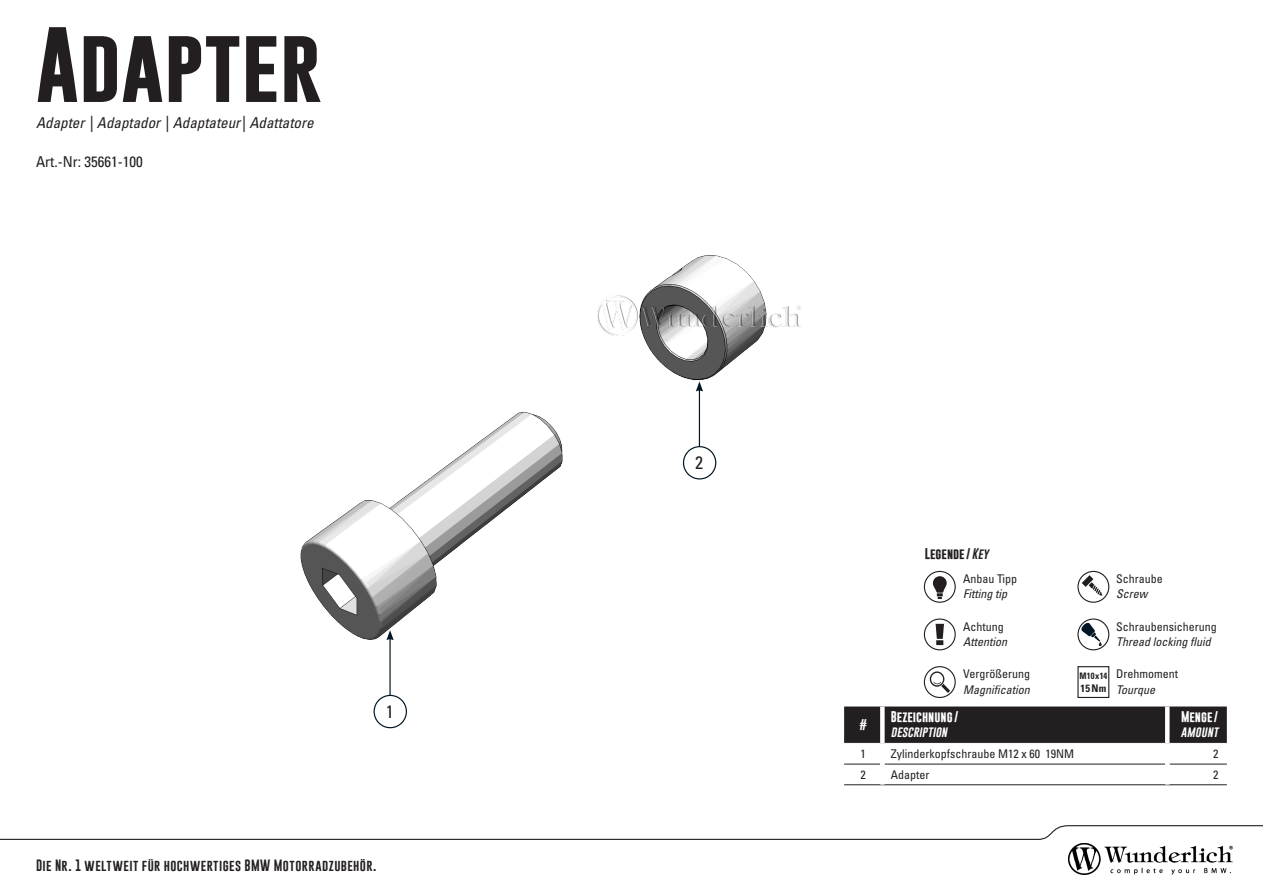
<style>
.page{position:relative;width:1263px;height:893px;background:#fff}
.page>*{position:absolute;margin:0;border:0;box-sizing:border-box;transform-origin:0 0}
.t1{font:700 76.5px "Gobold";color:#231f20}
.BU{font:condensed 18px "Univers LT Std";color:#231f20}
.t2{font:italic condensed 15px "Univers LT Std";color:#231f20}
.t3{font:condensed 15px "Univers LT Std";color:#231f20}
.t4{font:condensed 12px "Univers LT Std";color:#231f20}
.t5{font:italic condensed 12px "Univers LT Std";color:#231f20}
.t6{font:12px "Gobold";letter-spacing:.035em;color:#231f20}
.t7{font:700 11.25px/15.3px "Gobold";color:#fff}
.t8{font:700 11.25px "Gobold";color:#231f20}
.t9{font:italic 11.25px "Gobold";color:#fff}
.t10{font:700 condensed 10.5px "Univers LT Std";color:#231f20}
.t11{font:700 condensed 9px "Univers LT Std";letter-spacing:.03em;color:#231f20;scale:.95 1}
.s1{font-weight:400;font-style:italic}
</style>
<div class="page">
<svg style="left:0;top:825px;width:1263px;height:15px"></svg>
<img style="left:1068px;top:843px;width:164px;height:32px">
<div style="left:844px;top:706px;width:383px;height:37px;background:#231f20"></div>
<div style="left:880px;top:706px;width:5px;height:37px;background:#fff"></div>
<svg style="left:1165px;top:706px;width:4px;height:37px"></svg>
<hr style="left:844px;top:764px;width:36px;height:1px;background:#231f20">
<hr style="left:885px;top:764px;width:280px;height:1px;background:#231f20">
<hr style="left:1169px;top:764px;width:58px;height:1px;background:#231f20">
<hr style="left:844px;top:784px;width:38px;height:1px;background:#231f20">
<hr style="left:882px;top:784px;width:285px;height:1px;background:#231f20">
<hr style="left:1167px;top:784px;width:60px;height:1px;background:#231f20">
<div style="left:880px;top:764px;width:5px;height:21px;background:#fff"></div>
<hr style="left:1165px;top:764px;width:4px;height:21px;background:#fff">
<div style="left:924px;top:618px;width:32px;height:32px;border:1px solid #231f20;border-radius:50%"></div>
<svg style="left:935px;top:624px;width:9px;height:21px"></svg>
<svg style="left:1078px;top:571px;width:31px;height:31px"></svg>
<div style="left:1077px;top:571px;width:32px;height:32px;border:1px solid #231f20;border-radius:50%"></div>
<svg style="left:1082px;top:575px;width:20px;height:21px"></svg>
<div style="left:1077px;top:666px;width:32px;height:32px;border:1px solid #231f20"></div>
<svg style="left:1078px;top:619px;width:31px;height:31px"></svg>
<div style="left:1077px;top:618px;width:32px;height:32px;border:1px solid #231f20;border-radius:50%"></div>
<svg style="left:1081px;top:622px;width:21px;height:24px"></svg>
<div style="left:924px;top:571px;width:32px;height:32px;border:1px solid #231f20;border-radius:50%"></div>
<svg style="left:933px;top:576px;width:14px;height:23px"></svg>
<svg style="left:924px;top:667px;width:31px;height:30px"></svg>
<div style="left:924px;top:666px;width:32px;height:32px;border:1px solid #231f20;border-radius:50%"></div>
<svg style="left:930px;top:671px;width:20px;height:22px"></svg>
<img style="left:300px;top:255px;width:462px;height:386px">
<img style="left:597px;top:295px;width:204px;height:41px">
<div style="left:374px;top:695px;width:33px;height:33px;border:1px solid #011622;border-radius:50%"></div>
<hr style="left:389px;top:638px;width:2px;height:58px;background:#011622">
<svg style="left:386px;top:630px;width:8px;height:10px"></svg>
<div style="left:683px;top:446px;width:33px;height:33px;border:1px solid #011622;border-radius:50%"></div>
<hr style="left:699px;top:389px;width:1px;height:58px;background:#011622">
<svg style="left:696px;top:381px;width:7px;height:11px"></svg>
<p class="t1" style="left:36px;top:15px;width:287px">Adapter</p>
<p class="t2" style="left:36px;top:113px;width:279px">Adapter | Adaptador | Adaptateur| Adattatore</p>
<p class="t3" style="left:36px;top:152px;width:108px">Art.-Nr: 35661-100</p>
<p class="BU" style="left:386px;top:700px;width:9px">1</p>
<p class="t6" style="left:36px;top:858px;width:342px">Die Nr. 1 weltweit für hochwertiges BMW Motorradzubehör.</p>
<p class="BU" style="left:695px;top:451px;width:9px">2</p>
<p class="t8" style="left:925px;top:546px;width:68px">Legende /<span class="s1">Key</span></p>
<p class="t4" style="left:963px;top:571px;width:55px">Anbau Tipp</p>
<p class="t4" style="left:1116px;top:571px;width:48px">Schraube</p>
<p class="t5" style="left:963px;top:586px;width:45px">Fitting tip</p>
<p class="t5" style="left:1116px;top:586px;width:33px">Screw</p>
<p class="t4" style="left:963px;top:619px;width:42px">Achtung</p>
<p class="t4" style="left:1116px;top:619px;width:102px">Schraubensicherung</p>
<p class="t5" style="left:963px;top:634px;width:46px">Attention</p>
<p class="t5" style="left:1116px;top:634px;width:96px">Thread locking fluid</p>
<p class="t4" style="left:963px;top:666px;width:68px">Vergrößerung</p>
<p class="t4" style="left:1116px;top:666px;width:63px">Drehmoment</p>
<p class="t5" style="left:963px;top:682px;width:68px">Magnification</p>
<p class="t5" style="left:1116px;top:682px;width:40px">Tourque</p>
<p class="t11" style="left:1079px;top:670px;width:31px">M10x14</p>
<p class="t10" style="left:1080px;top:681px;width:27px">15Nm</p>
<p class="t7" style="left:859px;top:717px;width:9px">#</p>
<p class="t7" style="left:891px;top:709px;width:69px">Bezeichnung/ <span class="s1">description</span></p>
<p class="t7" style="left:1181px;top:709px;width:39px">Menge /</p>
<p class="t9" style="left:1181px;top:725px;width:41px">amount</p>
<p class="t4" style="left:860px;top:746px;width:7px">1</p>
<p class="t4" style="left:891px;top:746px;width:185px">Zylinderkopfschraube M12 x 60 19NM</p>
<p class="t4" style="left:1213px;top:746px;width:7px">2</p>
<p class="t4" style="left:860px;top:767px;width:7px">2</p>
<p class="t4" style="left:891px;top:767px;width:40px">Adapter</p>
<p class="t4" style="left:1213px;top:767px;width:7px">2</p>
</div>
